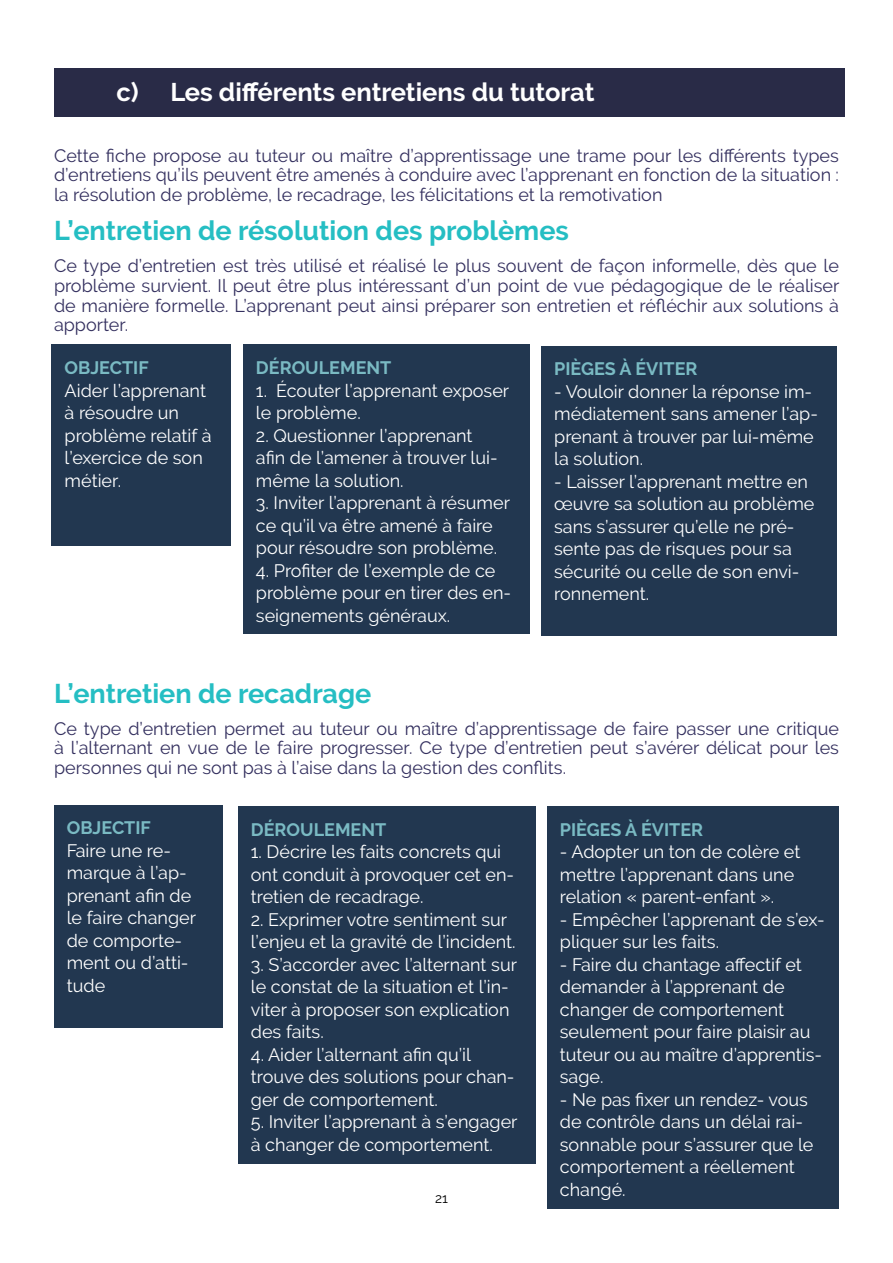
<style>
.page{position:relative;width:893px;height:1263px;background:#fff}
.page>*{position:absolute;margin:0;border:0;box-sizing:border-box;transform-origin:0 0}
.t1{font:700 27px "Raleway";color:#25bec3}
.t2{font:700 25.5px "Raleway";color:#fff}
.t3{font:18px/22.5px "Raleway";color:#fff}
.t4{font:18px/19.8px "Raleway";color:#34305f;text-align:justify}
.t5{font:700 18px "Raleway";color:#7abac3}
.t6{font:13.5px "Raleway";color:#000}
</style>
<div class="page">
<div style="left:54px;top:68px;width:791px;height:49px;background:#292b47"></div>
<div style="left:52px;top:344px;width:179px;height:202px;background:#223750"></div>
<div style="left:243px;top:344px;width:287px;height:290px;background:#223750"></div>
<div style="left:541px;top:345px;width:296px;height:290px;background:#223750"></div>
<div style="left:54px;top:805px;width:169px;height:222px;background:#223750"></div>
<div style="left:238px;top:806px;width:298px;height:357px;background:#223750"></div>
<div style="left:547px;top:806px;width:292px;height:402px;background:#223750"></div>
<p class="t2" style="left:117px;top:77px;width:479px">c) Les différents entretiens du tutorat</p>
<p class="t4" style="left:54px;top:145px;width:786px">Cette fiche propose au tuteur ou maître d’apprentissage une trame pour les différents types d’entretiens qu’ils peuvent être amenés à conduire avec l’apprenant en fonction de la situation : la résolution de problème, le recadrage, les félicitations et la remotivation</p>
<p class="t1" style="left:54px;top:215px;width:516px">L’entretien de résolution des problèmes</p>
<p class="t4" style="left:54px;top:256px;width:787px">Ce type d’entretien est très utilisé et réalisé le plus souvent de façon informelle, dès que le problème survient. Il peut être plus intéressant d’un point de vue pédagogique de le réaliser de manière formelle. L’apprenant peut ainsi préparer son entretien et réfléchir aux solutions à apporter.</p>
<p class="t5" style="left:65px;top:357px;width:86px">OBJECTIF</p>
<p class="t3" style="left:65px;top:379px;width:148px">Aider l’apprenant à résoudre un problème relatif à l’exercice de son métier.</p>
<p class="t5" style="left:256px;top:357px;width:137px">DÉROULEMENT</p>
<p class="t3" style="left:256px;top:379px;width:255px">1. Écouter l’apprenant exposer le problème.</p>
<p class="t3" style="left:256px;top:424px;width:243px">2. Questionner l’apprenant afin de l’amener à trouver lui&shy;même la solution.</p>
<p class="t3" style="left:256px;top:491px;width:256px">3. Inviter l’apprenant à résumer ce qu’il va être amené à faire pour résoudre son problème.</p>
<p class="t3" style="left:256px;top:559px;width:257px">4. Profiter de l’exemple de ce problème pour en tirer des en&shy;seignements généraux.</p>
<p class="t5" style="left:554px;top:359px;width:145px">PIÈGES À ÉVITER</p>
<p class="t3" style="left:554px;top:380px;width:265px">- Vouloir donner la réponse im&shy;médiatement sans amener l’ap&shy;prenant à trouver par lui-même la solution.</p>
<p class="t3" style="left:554px;top:470px;width:262px">- Laisser l’apprenant mettre en œuvre sa solution au problème sans s’assurer qu’elle ne pré&shy;sente pas de risques pour sa sécurité ou celle de son envi&shy;ronnement.</p>
<p class="t1" style="left:54px;top:678px;width:319px">L’entretien de recadrage</p>
<p class="t4" style="left:54px;top:718px;width:787px">Ce type d’entretien permet au tuteur ou maître d’apprentissage de faire passer une critique à l’alternant en vue de le faire progresser. Ce type d’entretien peut s’avérer délicat pour les personnes qui ne sont pas à l’aise dans la gestion des conflits.</p>
<p class="t5" style="left:67px;top:818px;width:86px">OBJECTIF</p>
<p class="t3" style="left:67px;top:839px;width:131px">Faire une re&shy;marque à l’ap&shy;prenant afin de le faire changer de comporte&shy;ment ou d’atti&shy;tude</p>
<p class="t5" style="left:251px;top:819px;width:137px">DÉROULEMENT</p>
<p class="t3" style="left:251px;top:840px;width:265px">1. Décrire les faits concrets qui ont conduit à provoquer cet en&shy;tretien de recadrage.</p>
<p class="t3" style="left:251px;top:908px;width:266px">2. Exprimer votre sentiment sur l’enjeu et la gravité de l’incident.</p>
<p class="t3" style="left:251px;top:953px;width:268px">3. S’accorder avec l’alternant sur le constat de la situation et l’in&shy;viter à proposer son explication des faits.</p>
<p class="t3" style="left:251px;top:1043px;width:265px">4. Aider l’alternant afin qu’il trouve des solutions pour chan&shy;ger de comportement.</p>
<p class="t3" style="left:251px;top:1110px;width:268px">5. Inviter l’apprenant à s’engager à changer de comportement.</p>
<p class="t6" style="left:435px;top:1191px;width:14px">21</p>
<p class="t5" style="left:560px;top:819px;width:145px">PIÈGES À ÉVITER</p>
<p class="t3" style="left:560px;top:840px;width:242px">- Adopter un ton de colère et mettre l’apprenant dans une relation « parent-enfant ».</p>
<p class="t3" style="left:560px;top:908px;width:266px">- Empêcher l’apprenant de s’ex&shy;pliquer sur les faits.</p>
<p class="t3" style="left:560px;top:953px;width:264px">- Faire du chantage affectif et demander à l’apprenant de changer de comportement seulement pour faire plaisir au tuteur ou au maître d’apprentis&shy;sage.</p>
<p class="t3" style="left:560px;top:1088px;width:255px">- Ne pas fixer un rendez- vous de contrôle dans un délai rai&shy;sonnable pour s’assurer que le comportement a réellement changé.</p>
</div>
